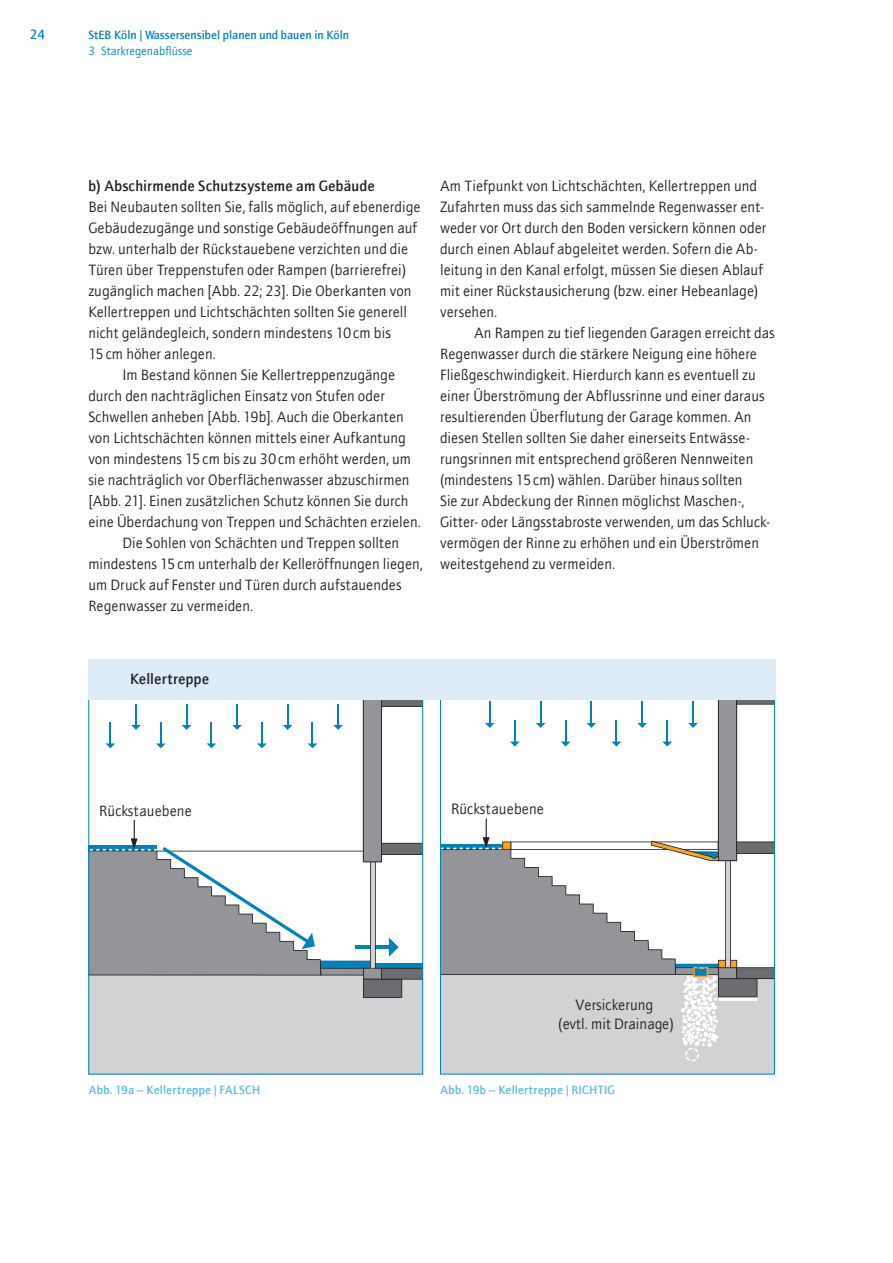
<style>
.page{position:relative;width:893px;height:1263px;background:#fff}
.page>*{position:absolute;margin:0;border:0;box-sizing:border-box;transform-origin:0 0}
.t1{font:15.15px/18.9px "ITC Quay Sans";color:#231f20;text-align:center}
.t2{font:15px/21px "ITC Quay Sans";color:#231f20}
.t3{font:500 15px "ITC Quay Sans";letter-spacing:.01em;color:#231f20}
.t4{font:500 13.5px "ITC Quay Sans";color:#0082ba}
.t5{font:500 12px "ITC Quay Sans";letter-spacing:.01em;color:#56bae4}
.t6{font:500 12px "ITC Quay Sans";color:#0082ba}
.t7{font:12px "ITC Quay Sans";color:#0082ba}
</style>
<div class="page">
<svg style="left:90px;top:699px;width:331px;height:373px"></svg>
<svg style="left:442px;top:699px;width:331px;height:373px"></svg>
<div style="left:88px;top:659px;width:688px;height:40px;background:#ddecf6"></div>
<p class="t4" style="left:30px;top:26px;width:17px">24</p>
<p class="t6" style="left:88px;top:27px;width:262px">StEB Köln | Wassersensibel planen und bauen in Köln</p>
<p class="t7" style="left:88px;top:44px;width:106px">3 Starkregenabflüsse</p>
<p class="t3" style="left:88px;top:177px;width:288px">b) Abschirmende Schutzsysteme am Gebäude</p>
<p class="t2" style="left:88px;top:196px;width:334px">Bei Neubauten sollten Sie, falls möglich, auf ebenerdige</p>
<p class="t2" style="left:88px;top:217px;width:330px">Gebäudezugänge und sonstige Gebäudeöffnungen auf</p>
<p class="t2" style="left:88px;top:238px;width:321px">bzw. unterhalb der Rückstauebene verzichten und die</p>
<p class="t2" style="left:88px;top:259px;width:319px">Türen über Treppenstufen oder Rampen (barrierefrei)</p>
<p class="t2" style="left:88px;top:280px;width:325px">zugänglich machen [Abb. 22; 23]. Die Oberkanten von</p>
<p class="t2" style="left:88px;top:301px;width:320px">Kellertreppen und Lichtschächten sollten Sie generell</p>
<p class="t2" style="left:88px;top:322px;width:304px">nicht geländegleich, sondern mindestens 10cm bis</p>
<p class="t2" style="left:88px;top:343px;width:129px">15cm höher anlegen.</p>
<p class="t2" style="left:122px;top:364px;width:274px">Im Bestand können Sie Kellertreppenzugänge</p>
<p class="t2" style="left:88px;top:385px;width:298px">durch den nachträglichen Einsatz von Stufen oder</p>
<p class="t2" style="left:88px;top:406px;width:317px">Schwellen anheben [Abb. 19b]. Auch die Oberkanten</p>
<p class="t2" style="left:88px;top:427px;width:319px">von Lichtschächten können mittels einer Aufkantung</p>
<p class="t2" style="left:88px;top:448px;width:324px">von mindestens 15cm bis zu 30cm erhöht werden, um</p>
<p class="t2" style="left:88px;top:469px;width:323px">sie nachträglich vor Oberflächenwasser abzuschirmen</p>
<p class="t2" style="left:88px;top:490px;width:322px">[Abb. 21]. Einen zusätzlichen Schutz können Sie durch</p>
<p class="t2" style="left:88px;top:511px;width:334px">eine Überdachung von Treppen und Schächten erzielen.</p>
<p class="t2" style="left:122px;top:532px;width:278px">Die Sohlen von Schächten und Treppen sollten</p>
<p class="t2" style="left:88px;top:553px;width:336px">mindestens 15cm unterhalb der Kelleröffnungen liegen,</p>
<p class="t2" style="left:88px;top:574px;width:315px">um Druck auf Fenster und Türen durch aufstauendes</p>
<p class="t2" style="left:88px;top:595px;width:166px">Regenwasser zu vermeiden.</p>
<p class="t2" style="left:440px;top:175px;width:328px">Am Tiefpunkt von Lichtschächten, Kellertreppen und Zufahrten muss das sich sammelnde Regenwasser ent&shy;weder vor Ort durch den Boden versickern können oder durch einen Ablauf abgeleitet werden. Sofern die Ab&shy;leitung in den Kanal erfolgt, müssen Sie diesen Ablauf mit einer Rückstausicherung (bzw. einer Hebeanlage) versehen.</p>
<p class="t2" style="left:440px;top:322px;width:336px;text-indent:34px">An Rampen zu tief liegenden Garagen erreicht das Regenwasser durch die stärkere Neigung eine höhere Fließgeschwindigkeit. Hierdurch kann es eventuell zu einer Überströmung der Abflussrinne und einer daraus resultierenden Überflutung der Garage kommen. An diesen Stellen sollten Sie daher einerseits Entwässe&shy;rungsrinnen mit entsprechend größeren Nennweiten (mindestens 15cm) wählen. Darüber hinaus sollten<br>Sie zur Abdeckung der Rinnen möglichst Maschen-, Gitter- oder Längsstabroste verwenden, um das Schluck&shy;vermögen der Rinne zu erhöhen und ein Überströmen weitestgehend zu vermeiden.</p>
<p class="t3" style="left:130px;top:669px;width:81px">Kellertreppe</p>
<p class="t2" style="left:99px;top:799px;width:94px">Rückstauebene</p>
<p class="t1" style="left:451px;top:799px;width:95px">Rückstauebene</p>
<p class="t1" style="left:558px;top:995px;width:117px">Versickerung<br>(evtl. mit Drainage)</p>
<p class="t5" style="left:88px;top:1082px;width:173px">Abb. 19a – Kellertreppe | FALSCH</p>
<p class="t5" style="left:440px;top:1082px;width:177px">Abb. 19b – Kellertreppe | RICHTIG</p>
</div>
